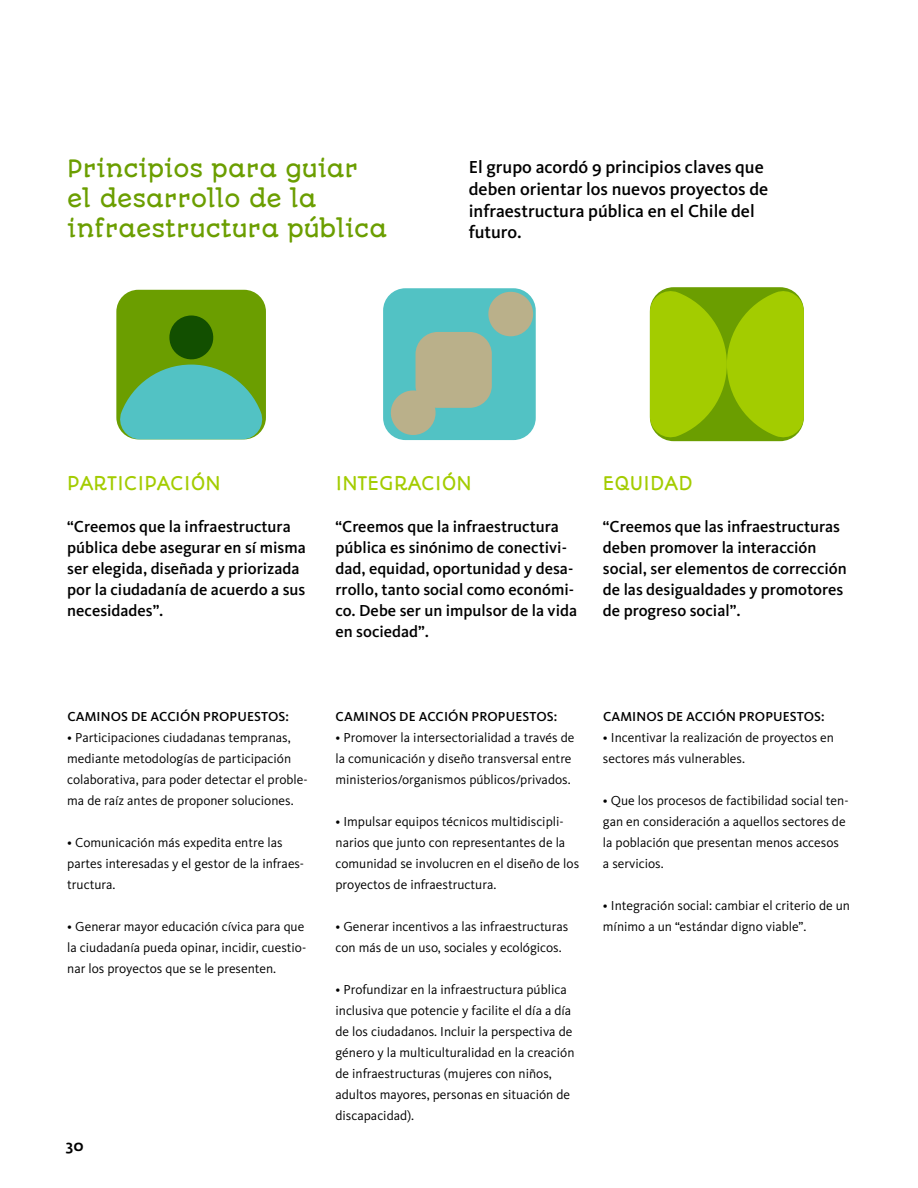
<style>
.page{position:relative;width:918px;height:1188px;background:#fff}
.page>*{position:absolute;margin:0;border:0;box-sizing:border-box;transform-origin:0 0}
.t1{font:22.5px/30px "Autour One";color:#6b9e00}
.t2{font:500 18px/21.6px "Kievit OT";color:#000}
.t3{font:18px "Autour One";color:#a3cc00}
.t4{font:500 16.5px/21px "Kievit OT";color:#000}
.t5{font:500 15px "Fedra Sans Std";color:#000}
.t6{font:13.5px/21px "Kievit OT";color:#000}
.t7{font:500 13.5px "Kievit OT";letter-spacing:.01em;color:#000}
</style>
<div class="page">
<div style="left:383px;top:288px;width:153px;height:152px;background:#52c2c4;border-radius:22px"></div>
<div style="left:416px;top:332px;width:76px;height:76px;background:#bab08a;border-radius:22px"></div>
<svg style="left:383px;top:383px;width:53px;height:52px"></svg>
<svg style="left:481px;top:288px;width:52px;height:48px"></svg>
<div style="left:116px;top:290px;width:150px;height:149px;background:#6b9e00;border-radius:22px"></div>
<svg style="left:116px;top:316px;width:150px;height:123px"></svg>
<svg style="left:650px;top:287px;width:154px;height:154px;background:#98c305"></svg>
<h1 class="t1" style="left:67px;top:154px;width:321px">Principios para guiar el desarrollo de la infraestructura pública</h1>
<h2 class="t2" style="left:469px;top:156px;width:301px">El grupo acordó 9 principios claves que deben orientar los nuevos proyectos de infraestructura pública en el Chile del futuro.</h2>
<h2 class="t3" style="left:67px;top:472px;width:155px">PARTICIPACIÓN</h2>
<p class="t4" style="left:67px;top:515px;width:240px">“Creemos que la infraestructura pública debe asegurar en sí misma ser elegida, diseñada y priorizada por la ciudadanía de acuerdo a sus necesidades”.</p>
<p class="t7" style="left:67px;top:708px;width:223px">CAMINOS DE ACCIÓN PROPUESTOS:</p>
<p class="t6" style="left:67px;top:726px;width:242px">• Participaciones ciudadanas tempranas, mediante metodologías de participación colaborativa, para poder detectar el proble&shy;ma de raíz antes de proponer soluciones.</p>
<p class="t6" style="left:67px;top:832px;width:238px">• Comunicación más expedita entre las partes interesadas y el gestor de la infraes&shy;tructura.</p>
<p class="t6" style="left:67px;top:916px;width:240px">• Generar mayor educación cívica para que la ciudadanía pueda opinar, incidir, cuestio&shy;nar los proyectos que se le presenten.</p>
<p class="t5" style="left:66px;top:1137px;width:19px">30</p>
<h2 class="t3" style="left:336px;top:472px;width:138px">INTEGRACIÓN</h2>
<p class="t4" style="left:336px;top:515px;width:243px">“Creemos que la infraestructura pública es sinónimo de conectivi&shy;dad, equidad, oportunidad y desa&shy;rrollo, tanto social como económi&shy;co. Debe ser un impulsor de la vida en sociedad”.</p>
<h2 class="t3" style="left:603px;top:472px;width:91px">EQUIDAD</h2>
<p class="t4" style="left:603px;top:515px;width:245px">“Creemos que las infraestructuras deben promover la interacción social, ser elementos de corrección de las desigualdades y promotores de progreso social”.</p>
<p class="t7" style="left:336px;top:708px;width:223px">CAMINOS DE ACCIÓN PROPUESTOS:</p>
<p class="t6" style="left:336px;top:726px;width:240px">• Promover la intersectorialidad a través de la comunicación y diseño transversal entre ministerios/organismos públicos/privados.</p>
<p class="t6" style="left:336px;top:811px;width:245px">• Impulsar equipos técnicos multidiscipli&shy;narios que junto con representantes de la comunidad se involucren en el diseño de los proyectos de infraestructura.</p>
<p class="t6" style="left:336px;top:916px;width:234px">• Generar incentivos a las infraestructuras con más de un uso, sociales y ecológicos.</p>
<p class="t6" style="left:336px;top:979px;width:241px">• Profundizar en la infraestructura pública inclusiva que potencie y facilite el día a día de los ciudadanos. Incluir la perspectiva de género y la multiculturalidad en la creación de infraestructuras (mujeres con niños, adultos mayores, personas en situación de discapacidad).</p>
<p class="t7" style="left:603px;top:708px;width:223px">CAMINOS DE ACCIÓN PROPUESTOS:</p>
<p class="t6" style="left:603px;top:726px;width:233px">• Incentivar la realización de proyectos en sectores más vulnerables.</p>
<p class="t6" style="left:603px;top:790px;width:247px">• Que los procesos de factibilidad social ten&shy;gan en consideración a aquellos sectores de la población que presentan menos accesos a servicios.</p>
<p class="t6" style="left:603px;top:895px;width:249px">• Integración social: cambiar el criterio de un mínimo a un “estándar digno viable”.</p>
</div>
